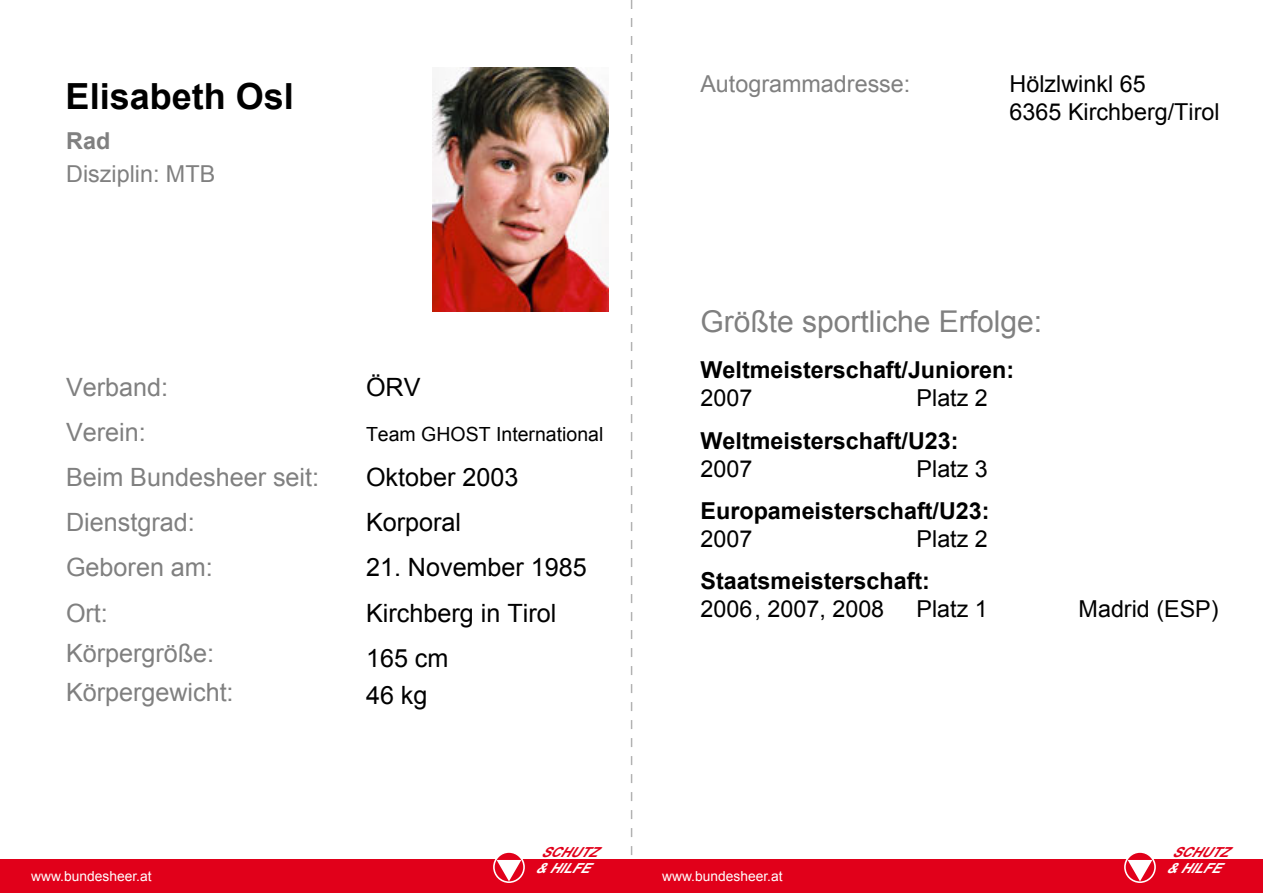
<style>
.page{position:relative;width:1263px;height:893px;background:#fff}
.page>*{position:absolute;margin:0;border:0;box-sizing:border-box;transform-origin:0 0}
.t1{font:700 36px "Arial";color:#000}
.t2{font:30px "Arial";color:#808080}
.t3{font:25.2px/39px "Arial";color:#808080}
.t4{font:25.2px "Arial";color:#000}
.t5{font:700 23.4px "Arial";color:#000}
.t6{font:23.4px/28px "Arial";color:#000}
.t7{font:23.4px "Arial";color:#808080}
.t8{font:700 23.4px "Arial";color:#808080}
.t9{font:19.5px "Arial";color:#000}
.t10{font:13.8px "Arial";color:#fff}
.t11{font:italic 700 13.8px "Arial";color:#e1001a}
.t12{font:italic 700 13.8px "Arial";color:#fff}
</style>
<div class="page">
<div style="left:1px;top:860px;width:1262px;height:33px;background:#e1001a"></div>
<svg style="left:494px;top:852px;width:30px;height:30px"></svg>
<div style="left:493px;top:851px;width:32px;height:32px;border:2px solid #fff;border-radius:50%"></div>
<svg style="left:497px;top:860px;width:24px;height:21px"></svg>
<svg style="left:1125px;top:852px;width:30px;height:30px"></svg>
<div style="left:1124px;top:851px;width:32px;height:32px;border:2px solid #fff;border-radius:50%"></div>
<svg style="left:1127px;top:860px;width:25px;height:21px"></svg>
<svg style="left:631px;top:0;width:1px;height:860px"></svg>
<img style="left:433px;top:67px;width:175px;height:245px">
<h1 class="t1" style="left:66px;top:72px;width:230px">Elisabeth Osl</h1>
<p class="t8" style="left:66px;top:126px;width:46px">Rad</p>
<p class="t7" style="left:66px;top:159px;width:151px">Disziplin: MTB</p>
<p class="t3" style="left:66px;top:368px;width:104px">Verband:</p>
<p class="t4" style="left:366px;top:371px;width:56px">ÖRV</p>
<p class="t3" style="left:66px;top:413px;width:81px">Verein:</p>
<p class="t9" style="left:366px;top:422px;width:239px">Team GHOST International</p>
<p class="t3" style="left:66px;top:458px;width:255px">Beim Bundesheer seit:</p>
<p class="t4" style="left:366px;top:461px;width:154px">Oktober 2003</p>
<p class="t3" style="left:66px;top:503px;width:130px">Dienstgrad:</p>
<p class="t4" style="left:366px;top:506px;width:97px">Korporal</p>
<p class="t3" style="left:66px;top:548px;width:148px">Geboren am:</p>
<p class="t4" style="left:366px;top:551px;width:222px">21. November 1985</p>
<p class="t3" style="left:66px;top:593px;width:43px">Ort:</p>
<p class="t4" style="left:366px;top:596px;width:192px">Kirchberg in Tirol</p>
<p class="t3" style="left:66px;top:634px;width:169px">Körpergröße:<br>Körpergewicht:</p>
<p class="t10" style="left:31px;top:867px;width:122px">www.bundesheer.at</p>
<p class="t4" style="left:366px;top:641px;width:84px">165 cm</p>
<p class="t4" style="left:366px;top:679px;width:63px">46 kg</p>
<p class="t11" style="left:541px;top:843px;width:70px">SCHUTZ</p>
<p class="t12" style="left:535px;top:859px;width:68px">&amp;HILFE</p>
<p class="t7" style="left:700px;top:69px;width:212px">Autogrammadresse:</p>
<p class="t6" style="left:1010px;top:70px;width:212px">Hölzlwinkl 65<br>6365 Kirchberg/Tirol</p>
<p class="t2" style="left:700px;top:302px;width:343px">Größte sportliche Erfolge:</p>
<p class="t5" style="left:700px;top:355px;width:315px">Weltmeisterschaft/Junioren:</p>
<p class="t6" style="left:700px;top:384px;width:53px">2007</p>
<p class="t6" style="left:916px;top:384px;width:73px">Platz 2</p>
<p class="t5" style="left:700px;top:425px;width:259px">Weltmeisterschaft/U23:</p>
<p class="t6" style="left:700px;top:455px;width:53px">2007</p>
<p class="t6" style="left:916px;top:455px;width:73px">Platz 3</p>
<p class="t5" style="left:700px;top:495px;width:291px">Europameisterschaft/U23:</p>
<p class="t6" style="left:700px;top:525px;width:53px">2007</p>
<p class="t6" style="left:916px;top:525px;width:73px">Platz 2</p>
<p class="t5" style="left:700px;top:566px;width:231px">Staatsmeisterschaft:</p>
<p class="t6" style="left:700px;top:595px;width:185px">2006 , 2007, 2008</p>
<p class="t6" style="left:916px;top:595px;width:73px">Platz 1</p>
<p class="t6" style="left:1078px;top:595px;width:141px">Madrid (ESP)</p>
<p class="t10" style="left:662px;top:867px;width:122px">www.bundesheer.at</p>
<p class="t11" style="left:1172px;top:843px;width:70px">SCHUTZ</p>
<p class="t12" style="left:1166px;top:859px;width:68px">&amp;HILFE</p>
</div>
